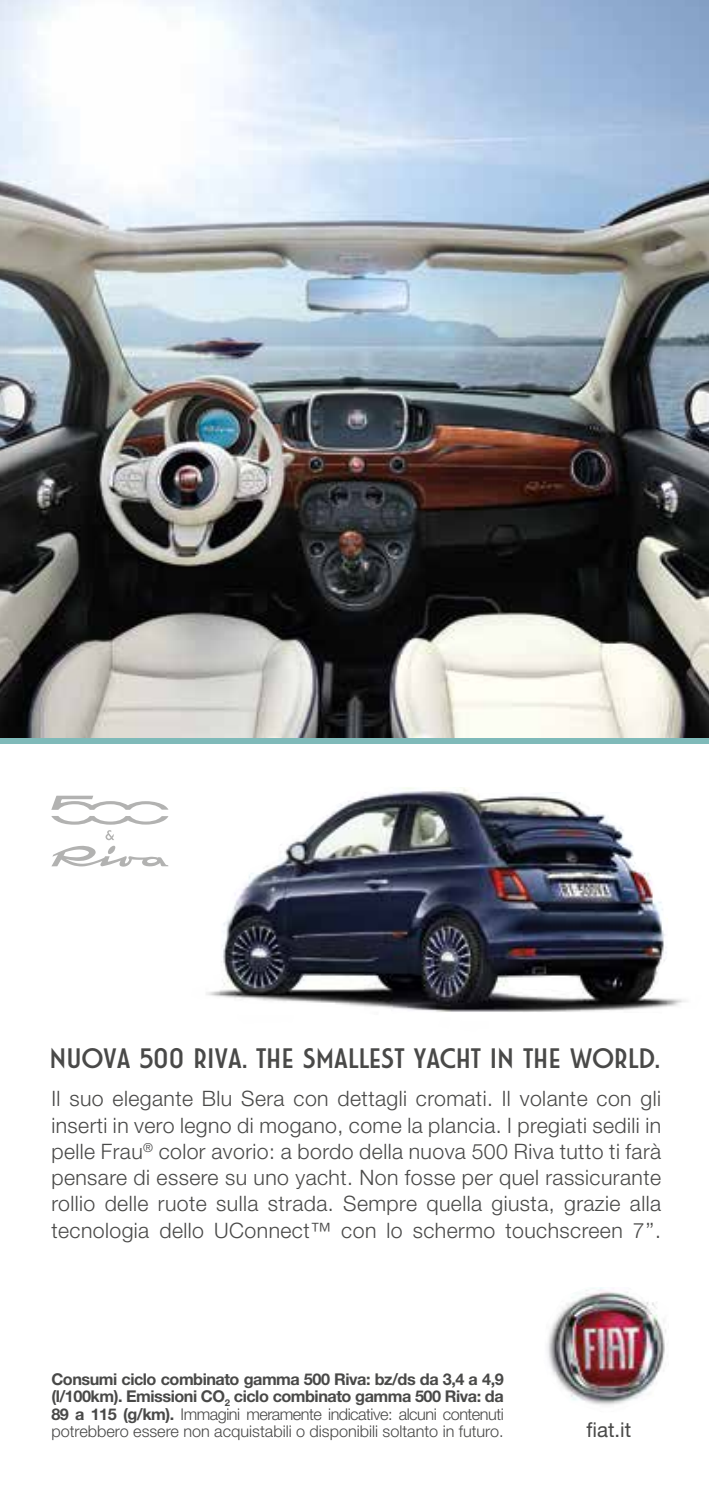
<style>
.page{position:relative;width:709px;height:1489px;background:#fff}
.page>*{position:absolute;margin:0;border:0;box-sizing:border-box;transform-origin:0 0}
.t1{font:30.25px "Fiat Advert 01 B";letter-spacing:-.07em;color:#494948}
.t2{font:300 21.25px/26.2px "Helvetica Neue";letter-spacing:.02em;color:#494948;text-align:justify}
.t3{font:20.5px "Helvetica Neue";color:#494948}
.t4{font:300 16.25px/17.5px "Helvetica Neue";color:#494948}
.t5{font:700 16.25px/17.5px "Helvetica Neue LT Std";letter-spacing:-.03em;color:#494948}
.s1{font-family:"Helvetica Neue LT Std";font-weight:700}
</style>
<div class="page">
<img style="left:0;top:0;width:709px;height:738px">
<div style="left:0;top:738px;width:709px;height:5px;background:#7fbab9"></div>
<img style="left:547px;top:1287px;width:119px;height:118px">
<svg style="left:51px;top:816px;width:117px;height:8px"></svg>
<svg style="left:51px;top:795px;width:117px;height:14px"></svg>
<svg style="left:51px;top:830px;width:117px;height:36px"></svg>
<img style="left:206px;top:787px;width:480px;height:225px">
<h1 class="t1" style="left:49px;top:1039px;width:614px">NUOVA 500 RIVA. THE SMALLEST YACHT IN THE WORLD.</h1>
<p class="t2" style="left:51px;top:1087px;width:611px">Il suo elegante Blu Sera con dettagli cromati. Il volante con gli inserti in vero legno di mogano, come la plancia. I pregiati sedili in pelle Frau<sup>®</sup> color avorio: a bordo della nuova 500 Riva tutto ti farà pensare di essere su uno yacht. Non fosse per quel rassicurante rollio delle ruote sulla strada. Sempre quella giusta, grazie alla tecnologia dello UConnect™ con lo schermo touchscreen 7’’.</p>
<p class="t5" style="left:51px;top:1371px;width:454px">Consumi ciclo combinato gamma 500 Riva: bz/ds da 3,4 a 4,9 (l/100km). Emissioni CO<sub>2</sub> ciclo combinato gamma 500 Riva: da</p>
<p class="t4" style="left:51px;top:1406px;width:454px"><span class="s1">89 a 115 (g/km).</span> Immagini meramente indicative: alcuni contenuti potrebbero essere non acquistabili o disponibili soltanto in futuro.</p>
<p class="t3" style="left:586px;top:1417px;width:46px">fat.it</p>
</div>
